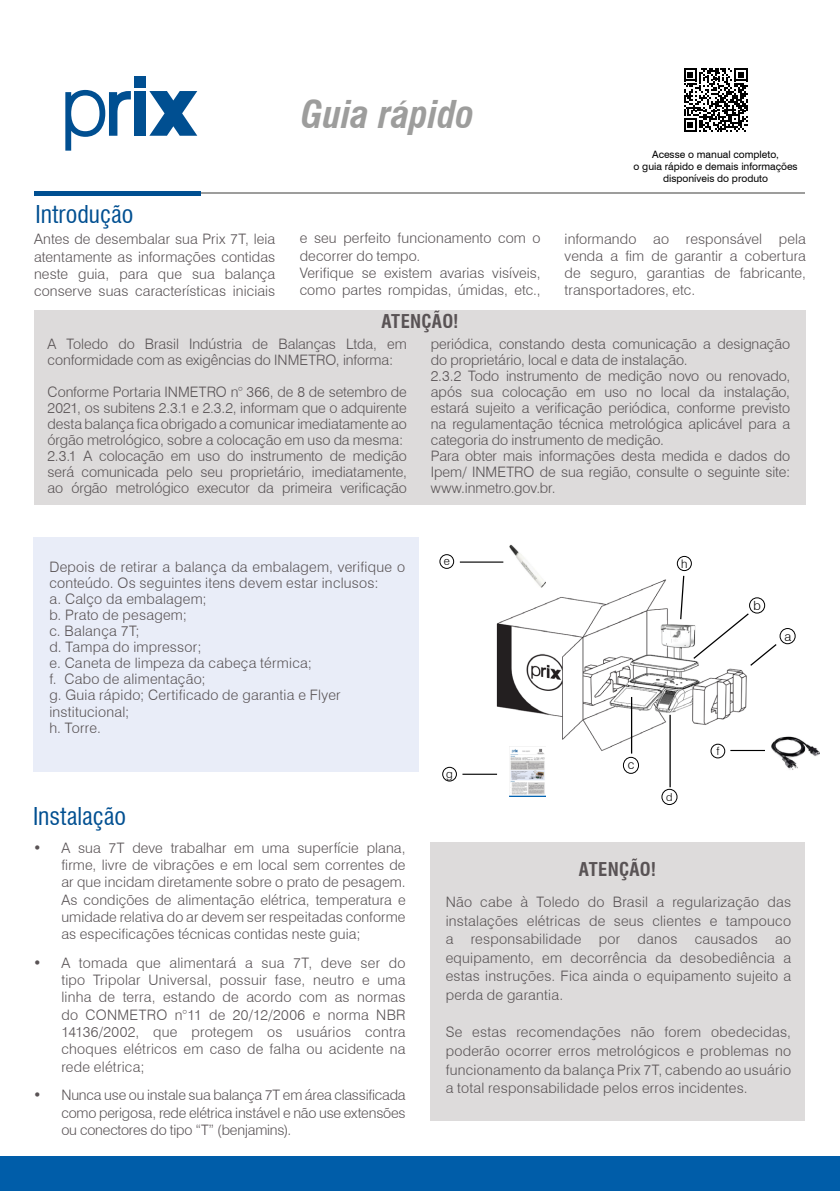
<style>
.page{position:relative;width:840px;height:1191px;background:#fff}
.page>*{position:absolute;margin:0;border:0;box-sizing:border-box;transform-origin:0 0}
.t1{font:italic 700 condensed 37.4px "Swiss 721 BT";letter-spacing:-.005em;color:#9d9d9c}
.t2{font:condensed 24px "Swiss 721 BT";color:#004f91}
.t3{font:700 condensed 18.6px "Swiss 721 BT";letter-spacing:.01em;color:#595355}
.t4{font:300 14.4px/17.2px "Swiss 721 BT";color:#595355;text-align:justify}
.t5{font:300 14.4px/16px "Swiss 721 BT";letter-spacing:.02em;color:#595355}
.t6{font:300 14.2px "Swiss 721 BT";letter-spacing:.02em;color:#595355}
.t7{font:300 12.8px "Swiss 721 BT";color:#000}
.t8{font:300 11.8px "Swiss 721 BT";color:#000}
.t9{font:300 11.4px "Swiss 721 BT";color:#000}
.t10{font:300 11px "Swiss 721 BT";color:#000}
.t11{font:10.2px/12.4px "Swiss 721 BT";color:#000;text-align:center}
</style>
<div class="page">
<div style="left:134px;top:91px;width:12px;height:45px;background:#004f91"></div>
<div style="left:134px;top:76px;width:12px;height:11px;background:#004f91"></div>
<svg style="left:149px;top:91px;width:48px;height:45px"></svg>
<svg style="left:65px;top:90px;width:66px;height:61px"></svg>
<hr style="left:126px;top:192px;width:678px;height:2px;background:#9d9d9c">
<hr style="left:34px;top:192px;width:166px;height:4px;background:#004f91">
<div style="left:0;top:1157px;width:839px;height:34px;background:#005da9"></div>
<svg style="left:684px;top:68px;width:63px;height:64px"></svg>
<div style="left:33px;top:537px;width:385px;height:234px;background:#e9edf8"></div>
<div style="left:34px;top:310px;width:771px;height:194px;background:#dddbdb"></div>
<div style="left:430px;top:842px;width:374px;height:278px;background:#dddbdb"></div>
<img style="left:496px;top:576px;width:262px;height:179px">
<div style="left:676px;top:556px;width:15px;height:15px;border:1px solid #000;border-radius:50%"></div>
<div style="left:748px;top:597px;width:16px;height:16px;border:1px solid #000;border-radius:50%"></div>
<div style="left:622px;top:757px;width:16px;height:16px;border:1px solid #000;border-radius:50%"></div>
<hr style="left:630px;top:697px;width:2px;height:56px;background:#000">
<hr style="left:669px;top:715px;width:1px;height:72px;background:#000">
<div style="left:661px;top:789px;width:16px;height:16px;border:1px solid #000;border-radius:50%"></div>
<div style="left:779px;top:628px;width:16px;height:16px;border:1px solid #000;border-radius:50%"></div>
<svg style="left:691px;top:612px;width:86px;height:55px"></svg>
<svg style="left:679px;top:575px;width:5px;height:45px"></svg>
<img style="left:509px;top:746px;width:36px;height:51px">
<img style="left:509px;top:544px;width:36px;height:43px">
<img style="left:771px;top:736px;width:48px;height:34px">
<hr style="left:462px;top:773px;width:35px;height:2px;background:#000">
<hr style="left:730px;top:750px;width:34px;height:1px;background:#000">
<hr style="left:459px;top:561px;width:44px;height:1px;background:#000">
<div style="left:442px;top:767px;width:14px;height:14px;border:1px solid #000;border-radius:50%"></div>
<div style="left:439px;top:554px;width:14px;height:14px;border:1px solid #000;border-radius:50%"></div>
<div style="left:710px;top:744px;width:14px;height:14px;border:1px solid #000;border-radius:50%"></div>
<h1 class="t1" style="left:301px;top:92px;width:174px">Guia rápido</h1>
<h2 class="t2" style="left:35px;top:200px;width:99px">Introdução</h2>
<p class="t4" style="left:34px;top:231px;width:243px">Antes de desembalar sua Prix 7T, leia atentamente as informações contidas neste guia, para que sua balança conserve suas características iniciais</p>
<p class="t4" style="left:299px;top:229px;width:242px;text-align:left">e seu perfeito funcionamento com o decorrer do tempo.<br>Verifique se existem avarias visíveis, como partes rompidas, úmidas, etc.,</p>
<p class="t3" style="left:381px;top:310px;width:79px">ATENÇÃO!</p>
<p class="t11" style="left:633px;top:148px;width:165px">Acesse o manual completo,<br>o guia rápido e demais informações disponíveis do produto</p>
<p class="t4" style="left:564px;top:230px;width:243px">informando ao responsável pela venda a fim de garantir a cobertura de seguro, garantias de fabricante, transportadores, etc.</p>
<p class="t4" style="left:48px;top:336px;width:360px;line-height:16px">A Toledo do Brasil Indústria de Balanças Ltda, em conformidade com as exigências do INMETRO, informa:</p>
<p class="t4" style="left:48px;top:384px;width:360px;line-height:16px;text-align:left">Conforme Portaria INMETRO n° 366, de 8 de setembro de 2021, os subitens 2.3.1 e 2.3.2, informam que o adquirente desta balança fica obrigado a comunicar imediatamente ao órgão metrológico, sobre a colocação em uso da mesma:<br>2.3.1 A colocação em uso do instrumento de medição será comunicada pelo seu proprietário, imediatamente, ao órgão metrológico executor da primeira verificação</p>
<p class="t4" style="left:430px;top:336px;width:360px;line-height:16px;text-align:left">periódica, constando desta comunicação a designação do proprietário, local e data de instalação.<br>2.3.2 Todo instrumento de medição novo ou renovado, após sua colocação em uso no local da instalação, estará sujeito a verificação periódica, conforme previsto na regulamentação técnica metrológica aplicável para a categoria do instrumento de medição.<br>Para obter mais informações desta medida e dados do Ipem/ INMETRO de sua região, consulte o seguinte site: www.inmetro.gov.br.</p>
<p class="t5" style="left:49px;top:559px;width:357px">Depois de retirar a balança da embalagem, verifique o conteúdo. Os seguintes itens devem estar inclusos:<br>a. Calço da embalagem;<br>b. Prato de pesagem;<br>c. Balança 7T;<br>d. Tampa do impressor;</p>
<p class="t6" style="left:49px;top:655px;width:264px">e. Caneta de limpeza da cabeça térmica;</p>
<p class="t4" style="left:49px;top:671px;width:293px;line-height:16px;text-align:left">f. Cabo de alimentação;<br>g. Guia rápido; Certificado de garantia e Flyer institucional;<br>h. Torre.</p>
<h2 class="t2" style="left:33px;top:801px;width:94px">Instalação</h2>
<p class="t4" style="left:61px;top:839px;width:345px;text-indent:-28px">• A sua 7T deve trabalhar em uma superfície plana, firme, livre de vibrações e em local sem correntes de ar que incidam diretamente sobre o prato de pesagem.<br>As condições de alimentação elétrica, temperatura e umidade relativa do ar devem ser respeitadas conforme as especificações técnicas contidas neste guia;</p>
<p class="t4" style="left:61px;top:954px;width:345px;text-indent:-28px">• A tomada que alimentará a sua 7T, deve ser do tipo Tripolar Universal, possuir fase, neutro e uma linha de terra, estando de acordo com as normas do CONMETRO n°11 de 20/12/2006 e norma NBR 14136/2002, que protegem os usuários contra choques elétricos em caso de falha ou acidente na rede elétrica;</p>
<p class="t4" style="left:61px;top:1086px;width:345px;text-indent:-28px">• Nunca use ou instale sua balança 7T em área classificada como perigosa, rede elétrica instável e não use extensões ou conectores do tipo “T” (benjamins).</p>
<p class="t9" style="left:443px;top:554px;width:8px">e</p>
<p class="t9" style="left:446px;top:767px;width:8px">g</p>
<p class="t8" style="left:680px;top:556px;width:8px">h</p>
<p class="t7" style="left:753px;top:597px;width:9px">b</p>
<p class="t7" style="left:784px;top:629px;width:8px">a</p>
<p class="t7" style="left:627px;top:756px;width:8px">c</p>
<p class="t10" style="left:666px;top:790px;width:8px">d</p>
<p class="t3" style="left:578px;top:858px;width:79px">ATENÇÃO!</p>
<p class="t9" style="left:716px;top:744px;width:5px">f</p>
<p class="t4" style="left:445px;top:892px;width:347px;line-height:18.6px">Não cabe à Toledo do Brasil a regularização das instalações elétricas de seus clientes e tampouco a responsabilidade por danos causados ao equipamento, em decorrência da desobediência a estas instruções. Fica ainda o equipamento sujeito a perda de garantia.</p>
<p class="t4" style="left:445px;top:1022px;width:347px;line-height:18.6px">Se estas recomendações não forem obedecidas, poderão ocorrer erros metrológicos e problemas no funcionamento da balança Prix 7T, cabendo ao usuário a total responsabilidade pelos erros incidentes.</p>
</div>
